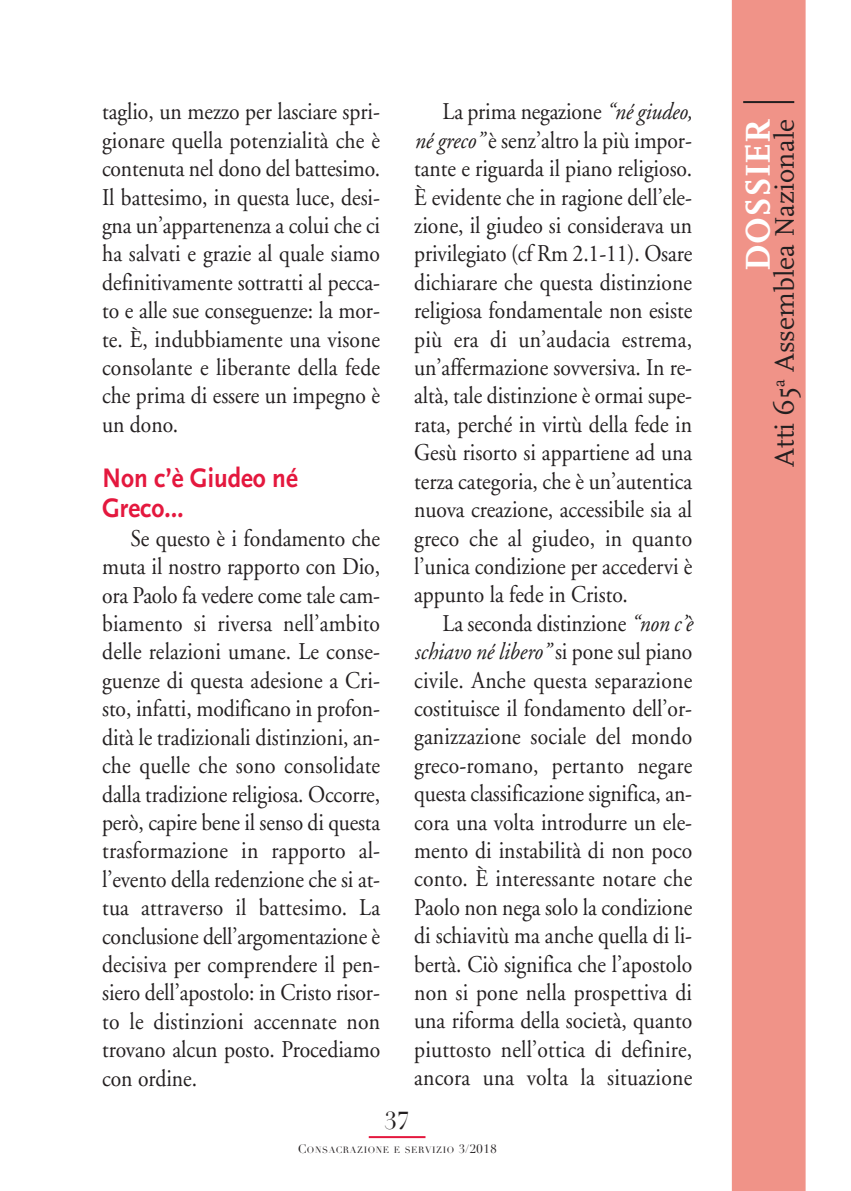
<style>
.page{position:relative;width:851px;height:1191px;background:#fff}
.page>*{position:absolute;margin:0;border:0;box-sizing:border-box;transform-origin:0 0}
.t1{font:700 36px "FF Scala";color:#fff}
.t2{font:28px "FF Scala";color:#231f20}
.t3{font:700 28px/30px "Scala Sans";color:#e4183e;scale:.9 1}
.t4{font:24px/28.4px "Adobe Garamond";color:#231f20;text-align:justify;scale:.9 1}
.t5{font:24px "Didot";color:#231f20}
.t6{font:9px "Didot";letter-spacing:.065em;color:#231f20}
.s1{font-style:italic}
.s2{font-size:12px}
</style>
<div class="page">
<div style="left:731px;top:0;width:74px;height:1191px;background:#f09388"></div>
<hr style="left:369px;top:1136px;width:56px;height:2px;background:#e4183e">
<hr style="left:743px;top:101px;width:51px;height:2px;background:#231f20">
<p class="t4" style="left:102px;top:100px;width:310px">taglio, un mezzo per lasciare spri&shy;gionare quella potenzialità che è contenuta nel dono del battesimo.<br>Il battesimo, in questa luce, desi&shy;gna un’appartenenza a colui che ci ha salvati e grazie al quale siamo definitivamente sottratti al pecca&shy;to e alle sue conseguenze: la mor&shy;te. È, indubbiamente una visone consolante e liberante della fede che prima di essere un impegno è un dono.</p>
<p class="t3" style="left:102px;top:463px;width:219px">Non c’è Giudeo né<br>Greco…</p>
<p class="t4" style="left:102px;top:526px;width:310px;text-indent:28px">Se questo è i fondamento che muta il nostro rapporto con Dio, ora Paolo fa vedere come tale cam&shy;biamento si riversa nell’ambito delle relazioni umane. Le conse&shy;guenze di questa adesione a Cri&shy;sto, infatti, modificano in profon&shy;dità le tradizionali distinzioni, an&shy;che quelle che sono consolidate dalla tradizione religiosa. Occorre, però, capire bene il senso di questa trasformazione in rapporto al&shy;l’evento della redenzione che si at&shy;tua attraverso il battesimo. La conclusione dell’argomentazione è decisiva per comprendere il pen&shy;siero dell’apostolo: in Cristo risor&shy;to le distinzioni accennate non trovano alcun posto. Procediamo con ordine.</p>
<p class="t4" style="left:414px;top:100px;width:310px;text-indent:28px">La prima negazione <span class="s1">“né giudeo, né greco”</span> è senz’altro la più impor&shy;tante e riguarda il piano religioso.<br>È evidente che in ragione dell’ele&shy;zione, il giudeo si considerava un privilegiato (cf Rm 2.1-11). Osare dichiarare che questa distinzione religiosa fondamentale non esiste più era di un’audacia estrema, un’affermazione sovversiva. In re&shy;altà, tale distinzione è ormai supe&shy;rata, perché in virtù della fede in Gesù risorto si appartiene ad una terza categoria, che è un’autentica nuova creazione, accessibile sia al greco che al giudeo, in quanto l’unica condizione per accedervi è appunto la fede in Cristo.</p>
<p class="t4" style="left:414px;top:611px;width:310px;text-indent:28px">La seconda distinzione <span class="s1">“non c’è schiavo né libero”</span> si pone sul piano civile. Anche questa separazione costituisce il fondamento dell’or&shy;ganizzazione sociale del mondo greco-romano, pertanto negare questa classificazione significa, an&shy;cora una volta introdurre un ele&shy;mento di instabilità di non poco conto. È interessante notare che Paolo non nega solo la condizione di schiavitù ma anche quella di li&shy;bertà. Ciò significa che l’apostolo non si pone nella prospettiva di una riforma della società, quanto piuttosto nell’ottica di definire, ancora una volta la situazione</p>
<p class="t5" style="left:384px;top:1106px;width:26px">37</p>
<p class="t6" style="left:297px;top:1144px;width:200px"><span class="s2">C</span>ONSACRAZIONE E SERVIZIO <span class="s2">3/2018</span></p>
<h1 class="t1" style="left:736px;top:271px;width:153px;rotate:-90deg">DOSSIER</h1>
<p class="t2" style="left:767px;top:466px;width:349px;rotate:-90deg">Atti 65<sup>a</sup> Assemblea Nazionale</p>
</div>
